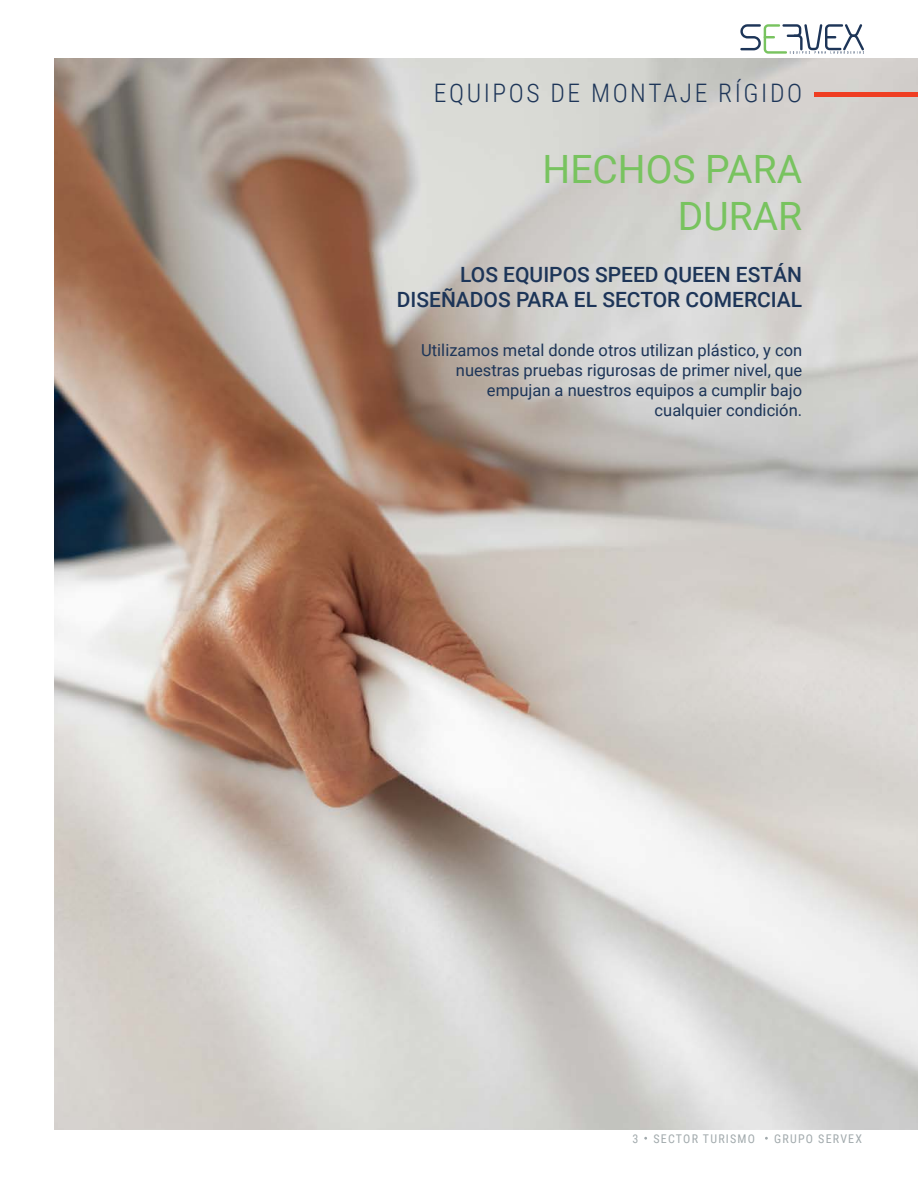
<style>
.page{position:relative;width:918px;height:1188px;background:#fff}
.page>*{position:absolute;margin:0;border:0;box-sizing:border-box;transform-origin:0 0}
.t1{font:39px "Roboto";color:#78c35f}
.t2{font:300 25.5px "Roboto Condensed";letter-spacing:.1em;color:#1d3558}
.t3{font:500 21px/25.2px "Roboto";color:#1d3558;text-align:right}
.t4{font:16.5px "Roboto";color:#1d3558}
.t5{font:12px "Roboto Condensed";letter-spacing:.1em;color:#a2aaad}
</style>
<div class="page">
<svg style="left:740px;top:24px;width:124px;height:30px"></svg>
<img style="left:54px;top:58px;width:864px;height:1072px">
<div style="left:814px;top:92px;width:104px;height:5px;background:#ef3e22"></div>
<p class="t2" style="left:434px;top:76px;width:370px">EQUIPOS DE MONTAJE RÍGIDO</p>
<p class="t1" style="left:543px;top:142px;width:261px">HECHOS PARA</p>
<p class="t1" style="left:678px;top:189px;width:126px">DURAR</p>
<p class="t3" style="left:397px;top:261px;width:407px">LOS EQUIPOS SPEED QUEEN ESTÁN<br>DISEÑADOS PARA EL SECTOR COMERCIAL</p>
<p class="t4" style="left:421px;top:339px;width:382px">Utilizamos metal donde otros utilizan plástico, y con</p>
<p class="t4" style="left:456px;top:359px;width:348px">nuestras pruebas rigurosas de primer nivel, que</p>
<p class="t4" style="left:487px;top:379px;width:317px">empujan a nuestros equipos a cumplir bajo</p>
<p class="t4" style="left:655px;top:398px;width:149px">cualquier condición.</p>
<p class="t5" style="left:632px;top:1130px;width:7px">3</p>
<p class="t5" style="left:654px;top:1130px;width:103px">SECTOR TURISMO</p>
<p class="t5" style="left:774px;top:1130px;width:89px">GRUPO SERVEX</p>
</div>
